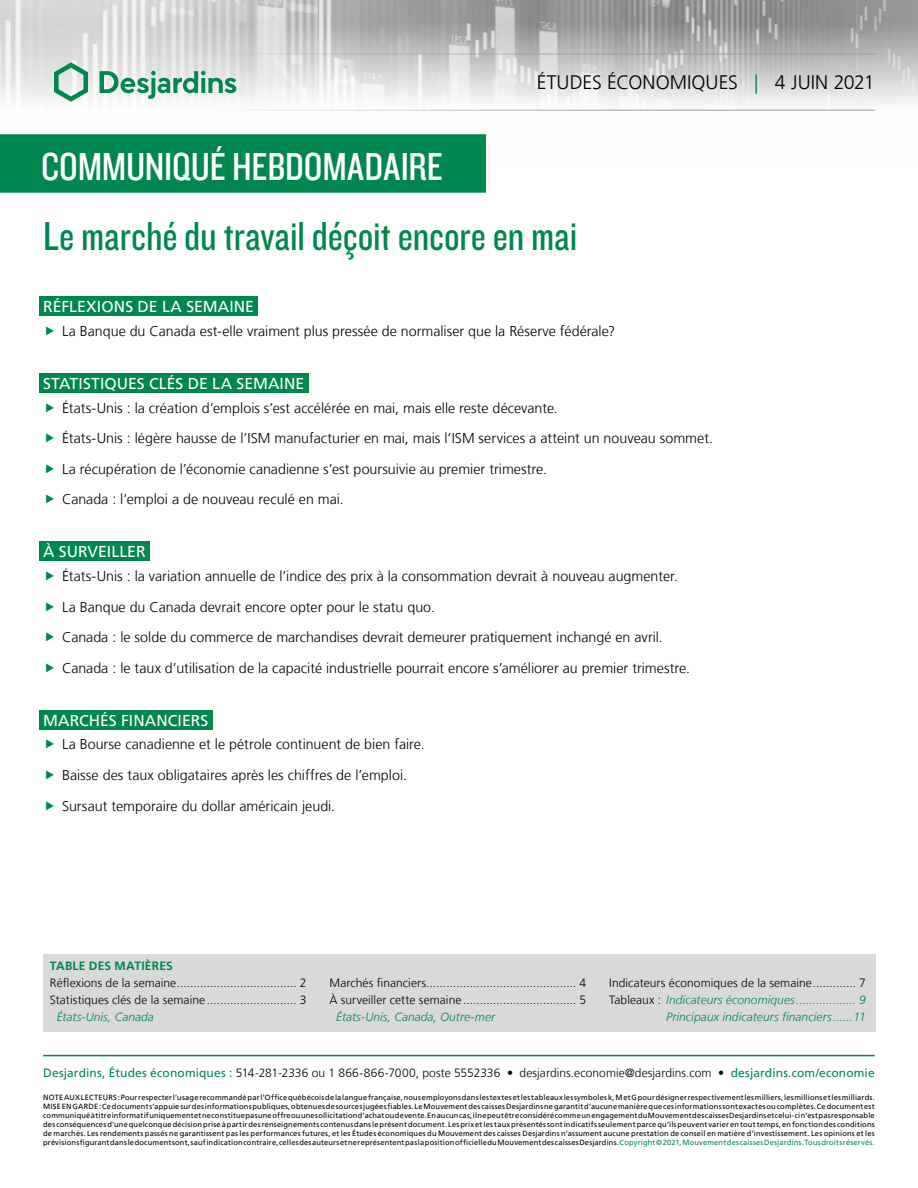
<style>
.page{position:relative;width:918px;height:1188px;background:#fff}
.page>*{position:absolute;margin:0;border:0;box-sizing:border-box;transform-origin:0 0}
.t1{font:42px "Knockout 29 Junior Ltweight";color:#00874e}
.t2{font:40.5px "Knockout 29 Junior Ltweight";letter-spacing:-.005em;color:#fff}
.t3{font:300 19.5px "Frutiger LT";color:#000}
.t4{font:15.75px "Frutiger LT";letter-spacing:.005em;color:#fff}
.t5{font:300 14.25px/30.6px "Frutiger LT";color:#000}
.t6{font:300 12px/17.1px "Frutiger LT";letter-spacing:.005em;color:#000}
.t7{font:italic 300 12px/17.1px "Frutiger LT";letter-spacing:.01em;color:#00874e;text-align:right}
.t8{font:700 12px "Frutiger LT";letter-spacing:.02em;color:#00874e}
.t9{font:7.5px/9px "Frutiger LT";letter-spacing:.025em;color:#000;text-align:justify}
.s1{color:#00874e}
.s2{font-style:normal;color:#000}
.s3{font-weight:400;color:#00874e}
</style>
<div class="page">
<img style="left:0;top:0;width:918px;height:111px">
<hr style="left:43px;top:54px;width:832px;height:1px;background:#9d9d9c">
<hr style="left:43px;top:110px;width:832px;height:1px;background:#9d9d9c">
<svg style="left:54px;top:62px;width:34px;height:40px"></svg>
<svg style="left:100px;top:71px;width:136px;height:28px"></svg>
<div style="left:0;top:135px;width:485px;height:57px;background:#00874e"></div>
<div style="left:0;top:134px;width:486px;height:59px;border:2px solid #00874e"></div>
<hr style="left:43px;top:1055px;width:832px;height:1px;background:#00874e">
<div style="left:39px;top:296px;width:219px;height:20px;background:#00874e"></div>
<div style="left:39px;top:373px;width:269px;height:20px;background:#00874e"></div>
<div style="left:39px;top:541px;width:111px;height:20px;background:#00874e"></div>
<div style="left:39px;top:710px;width:174px;height:20px;background:#00874e"></div>
<div style="left:43px;top:954px;width:832px;height:77px;background:#d9d9d9"></div>
<h2 class="t2" style="left:41px;top:140px;width:403px">COMMUNIQUÉ HEBDOMADAIRE</h2>
<h3 class="t3" style="left:537px;top:72px;width:340px">ÉTUDES ÉCONOMIQUES <span class="s1">|</span> 4 JUIN 2021</h3>
<h1 class="t1" style="left:43px;top:209px;width:536px">Le marché du travail déçoit encore en mai</h1>
<h3 class="t4" style="left:43px;top:297px;width:212px">RÉFLEXIONS DE LA SEMAINE</h3>
<h3 class="t5" style="left:62px;top:316px;width:555px">La Banque du Canada est-elle vraiment plus pressée de normaliser que la Réserve fédérale?</h3>
<h3 class="t4" style="left:43px;top:374px;width:263px">STATISTIQUES CLÉS DE LA SEMAINE</h3>
<p class="t5" style="left:62px;top:393px;width:652px">États-Unis : la création d’emplois s’est accélérée en mai, mais elle reste décevante.<br>États-Unis : légère hausse de l’ISM manufacturier en mai, mais l’ISM services a atteint un nouveau sommet.<br>La récupération de l’économie canadienne s’est poursuivie au premier trimestre.<br>Canada : l’emploi a de nouveau reculé en mai.</p>
<h3 class="t4" style="left:43px;top:542px;width:104px">À SURVEILLER</h3>
<p class="t5" style="left:62px;top:561px;width:630px">États-Unis : la variation annuelle de l’indice des prix à la consommation devrait à nouveau augmenter.<br>La Banque du Canada devrait encore opter pour le statu quo.<br>Canada : le solde du commerce de marchandises devrait demeurer pratiquement inchangé en avril.<br>Canada : le taux d’utilisation de la capacité industrielle pourrait encore s’améliorer au premier trimestre.</p>
<h3 class="t4" style="left:43px;top:711px;width:167px">MARCHÉS FINANCIERS</h3>
<h3 class="t5" style="left:62px;top:729px;width:364px">La Bourse canadienne et le pétrole continuent de bien faire.<br>Baisse des taux obligataires après les chiffres de l’emploi.<br>Sursaut temporaire du dollar américain jeudi.</h3>
<h3 class="t8" style="left:50px;top:959px;width:124px">TABLE DES MATIÈRES</h3>
<h3 class="t6" style="left:50px;top:974px;width:258px">Réflexions de la semaine.................................... 2<br>Statistiques clés de la semaine ........................... 3</h3>
<h3 class="t7" style="left:57px;top:1008px;width:99px">États-Unis, Canada</h3>
<h3 class="t6" style="left:330px;top:974px;width:258px">Marchés financiers............................................. 4<br>À surveiller cette semaine .................................. 5</h3>
<h3 class="t7" style="left:336px;top:1008px;width:160px">États‑Unis, Canada, Outre-mer</h3>
<h3 class="t7" style="left:609px;top:974px;width:258px"><span class="s2">Indicateurs économiques de la semaine............. 7<br>Tableaux :</span> Indicateurs économiques.................. 9<br>Principaux indicateurs financiers......11</h3>
<h3 class="t6" style="left:43px;top:1064px;width:833px"><span class="s3">Desjardins, Études économiques :</span> 514‑281‑2336 ou 1 866‑866‑7000, poste 5552336 • desjardins.economie@desjardins.com • <span class="s3">desjardins.com/economie</span></h3>
<p class="t9" style="left:43px;top:1093px;width:833px">NOTE AUX LECTEURS: Pour respecter l’usage recommandé par l’Office québécois de la langue française, nous employons dans les textes et les tableaux les symboles k, M et G pour désigner respectivement les milliers, les millions et les milliards.<br>MISE EN GARDE: Ce document s’appuie sur des informations publiques, obtenues de sources jugées fiables. Le Mouvement des caisses Desjardins ne garantit d’aucune manière que ces informations sont exactes ou complètes. Ce document est communiqué à titre informatif uniquement et ne constitue pas une offre ou une sollicitation d’achat ou de vente. En aucun cas, il ne peut être considéré comme un engagement du Mouvement des caisses Desjardins et celui-ci n’est pas responsable des conséquences d’une quelconque décision prise à partir des renseignements contenus dans le présent document. Les prix et les taux présentés sont indicatifs seulement parce qu’ils peuvent varier en tout temps, en fonction des conditions de marchés. Les rendements passés ne garantissent pas les performances futures, et les Études économiques du Mouvement des caisses Desjardins n’assument aucune prestation de conseil en matière d’investissement. Les opinions et les prévisions figurant dans le document sont, sauf indication contraire, celles des auteurs et ne représentent pas la position officielle du Mouvement des caisses Desjardins. <span class="s1">Copyright©2021, Mouvement des caisses Desjardins. Tous droits réservés.</span></p>
</div>
